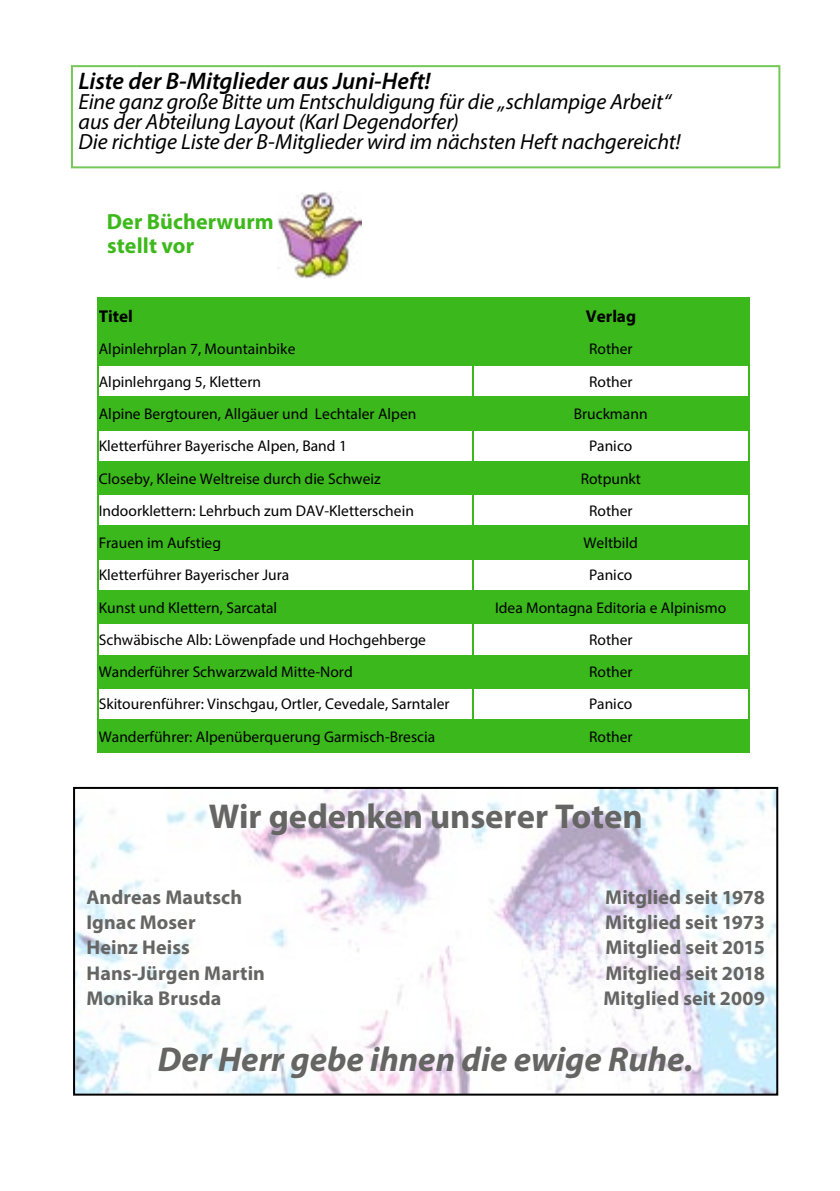
<style>
.page{position:relative;width:840px;height:1191px;background:#fff}
.page>*{position:absolute;margin:0;border:0;box-sizing:border-box;transform-origin:0 0}
.t1{font:italic 700 34.6px "Myriad Pro";color:#656564}
.t2{font:700 34.6px "Myriad Pro";letter-spacing:-.005em;color:#656564}
.t3{font:italic 600 24px "Myriad Pro";color:#000}
.t4{font:italic 22px/20px "Myriad Pro";letter-spacing:-.005em;color:#000}
.t5{font:700 22px/24px "Myriad Pro";color:#3db91c}
.t6{font:700 20px "Myriad Pro";letter-spacing:.005em;color:#656564}
.t7{font:700 17.2px "Myriad Pro";letter-spacing:.005em;color:#000}
.t8{font:15.4px "Myriad Pro";color:#000}
</style>
<div class="page">
<img style="left:76px;top:790px;width:698px;height:302px">
<div style="left:73px;top:787px;width:704px;height:308px;border:2px solid #000"></div>
<div style="left:71px;top:65px;width:709px;height:103px;border:2px solid #75c855"></div>
<img style="left:277px;top:192px;width:84px;height:87px">
<div style="left:99px;top:305px;width:373px;height:21px;background:#3bb81b"></div>
<div style="left:473px;top:299px;width:274px;height:33px;background:#3bb81b"></div>
<hr style="left:99px;top:297px;width:373px;height:1px;background:#3bb81b">
<div style="left:99px;top:298px;width:373px;height:7px;background:#3bb81b"></div>
<hr style="left:473px;top:297px;width:274px;height:1px;background:#3bb81b">
<div style="left:473px;top:298px;width:274px;height:7px;background:#3bb81b"></div>
<div style="left:99px;top:326px;width:373px;height:6px;background:#3bb81b"></div>
<div style="left:99px;top:339px;width:373px;height:19px;background:#3bb81b"></div>
<div style="left:473px;top:333px;width:274px;height:31px;background:#3bb81b"></div>
<hr style="left:99px;top:332px;width:373px;height:1px;background:#3bb81b">
<div style="left:99px;top:333px;width:373px;height:7px;background:#3bb81b"></div>
<hr style="left:473px;top:332px;width:274px;height:1px;background:#3bb81b">
<div style="left:99px;top:358px;width:373px;height:6px;background:#3bb81b"></div>
<hr style="left:99px;top:364px;width:373px;height:2px;background:#3bb81b">
<hr style="left:473px;top:364px;width:274px;height:2px;background:#3bb81b">
<div style="left:99px;top:404px;width:373px;height:19px;background:#3bb81b"></div>
<div style="left:473px;top:398px;width:274px;height:31px;background:#3bb81b"></div>
<hr style="left:99px;top:397px;width:373px;height:1px;background:#3bb81b">
<div style="left:99px;top:398px;width:373px;height:6px;background:#3bb81b"></div>
<hr style="left:473px;top:397px;width:274px;height:1px;background:#3bb81b">
<div style="left:99px;top:423px;width:373px;height:6px;background:#3bb81b"></div>
<hr style="left:99px;top:429px;width:373px;height:1px;background:#3bb81b">
<hr style="left:473px;top:429px;width:274px;height:1px;background:#3bb81b">
<div style="left:99px;top:469px;width:373px;height:18px;background:#3bb81b"></div>
<div style="left:473px;top:463px;width:274px;height:30px;background:#3bb81b"></div>
<hr style="left:99px;top:461px;width:373px;height:1px;background:#3bb81b">
<div style="left:99px;top:462px;width:373px;height:7px;background:#3bb81b"></div>
<hr style="left:473px;top:461px;width:274px;height:1px;background:#3bb81b">
<div style="left:473px;top:462px;width:274px;height:7px;background:#3bb81b"></div>
<div style="left:99px;top:487px;width:373px;height:6px;background:#3bb81b"></div>
<hr style="left:99px;top:493px;width:373px;height:2px;background:#3bb81b">
<hr style="left:473px;top:493px;width:274px;height:2px;background:#3bb81b">
<div style="left:99px;top:533px;width:373px;height:19px;background:#3bb81b"></div>
<div style="left:473px;top:527px;width:274px;height:31px;background:#3bb81b"></div>
<hr style="left:99px;top:526px;width:373px;height:1px;background:#3bb81b">
<div style="left:99px;top:527px;width:373px;height:6px;background:#3bb81b"></div>
<hr style="left:473px;top:526px;width:274px;height:1px;background:#3bb81b">
<div style="left:99px;top:552px;width:373px;height:6px;background:#3bb81b"></div>
<hr style="left:99px;top:558px;width:373px;height:1px;background:#3bb81b">
<hr style="left:473px;top:558px;width:274px;height:1px;background:#3bb81b">
<div style="left:99px;top:598px;width:373px;height:18px;background:#3bb81b"></div>
<div style="left:473px;top:592px;width:274px;height:30px;background:#3bb81b"></div>
<hr style="left:99px;top:590px;width:373px;height:2px;background:#3bb81b">
<div style="left:99px;top:592px;width:373px;height:6px;background:#3bb81b"></div>
<hr style="left:473px;top:590px;width:274px;height:2px;background:#3bb81b">
<div style="left:99px;top:616px;width:373px;height:6px;background:#3bb81b"></div>
<hr style="left:99px;top:623px;width:373px;height:1px;background:#3bb81b">
<hr style="left:473px;top:623px;width:274px;height:1px;background:#3bb81b">
<div style="left:99px;top:662px;width:373px;height:19px;background:#3bb81b"></div>
<div style="left:473px;top:656px;width:274px;height:31px;background:#3bb81b"></div>
<hr style="left:99px;top:655px;width:373px;height:1px;background:#3bb81b">
<div style="left:99px;top:656px;width:373px;height:6px;background:#3bb81b"></div>
<hr style="left:473px;top:655px;width:274px;height:1px;background:#3bb81b">
<div style="left:99px;top:681px;width:373px;height:6px;background:#3bb81b"></div>
<hr style="left:99px;top:687px;width:373px;height:1px;background:#3bb81b">
<hr style="left:473px;top:687px;width:274px;height:1px;background:#3bb81b">
<div style="left:99px;top:727px;width:373px;height:19px;background:#3bb81b"></div>
<div style="left:473px;top:721px;width:274px;height:31px;background:#3bb81b"></div>
<hr style="left:99px;top:719px;width:373px;height:2px;background:#3bb81b">
<div style="left:99px;top:721px;width:373px;height:6px;background:#3bb81b"></div>
<hr style="left:473px;top:719px;width:274px;height:2px;background:#3bb81b">
<div style="left:99px;top:745px;width:373px;height:6px;background:#3bb81b"></div>
<svg style="left:98px;top:297px;width:1px;height:456px"></svg>
<hr style="left:99px;top:752px;width:373px;height:1px;background:#3bb81b">
<svg style="left:472px;top:297px;width:1px;height:456px"></svg>
<hr style="left:473px;top:752px;width:274px;height:1px;background:#3bb81b">
<svg style="left:747px;top:297px;width:1px;height:456px"></svg>
<h2 class="t3" style="left:79px;top:66px;width:353px">Liste der B-Mitglieder aus Juni-Heft!</h2>
<h3 class="t4" style="left:79px;top:91px;width:603px">Eine ganz große Bitte um Entschuldigung für die „schlampige Arbeit“ aus der Abteilung Layout (Karl Degendorfer)<br>Die richtige Liste der B-Mitglieder wird im nächsten Heft nachgereicht!</h3>
<h3 class="t5" style="left:107px;top:209px;width:168px">Der Bücherwurm stellt vor</h3>
<p class="t7" style="left:99px;top:305px;width:36px">Titel</p>
<p class="t7" style="left:585px;top:305px;width:52px">Verlag</p>
<p class="t8" style="left:99px;top:340px;width:198px">Alpinlehrplan 7, Mountainbike</p>
<p class="t8" style="left:588px;top:340px;width:45px">Rother</p>
<p class="t8" style="left:99px;top:372px;width:164px">Alpinlehrgang 5, Klettern</p>
<p class="t8" style="left:588px;top:372px;width:45px">Rother</p>
<p class="t8" style="left:99px;top:404px;width:319px">Alpine Bergtouren, Allgäuer und Lechtaler Alpen</p>
<p class="t8" style="left:573px;top:404px;width:75px">Bruckmann</p>
<p class="t8" style="left:99px;top:436px;width:249px">Kletterführer Bayerische Alpen, Band 1</p>
<p class="t8" style="left:588px;top:436px;width:45px">Panico</p>
<p class="t8" style="left:99px;top:469px;width:283px">Closeby, Kleine Weltreise durch die Schweiz</p>
<p class="t8" style="left:580px;top:469px;width:62px">Rotpunkt</p>
<p class="t8" style="left:99px;top:501px;width:316px">Indoorklettern: Lehrbuch zum DAV-Kletterschein</p>
<p class="t8" style="left:588px;top:501px;width:45px">Rother</p>
<p class="t8" style="left:99px;top:533px;width:124px">Frauen im Aufstieg</p>
<p class="t8" style="left:583px;top:533px;width:56px">Weltbild</p>
<p class="t8" style="left:99px;top:565px;width:192px">Kletterführer Bayerischer Jura</p>
<p class="t8" style="left:588px;top:565px;width:45px">Panico</p>
<p class="t8" style="left:99px;top:598px;width:180px">Kunst und Klettern, Sarcatal</p>
<p class="t8" style="left:494px;top:598px;width:233px">Idea Montagna Editoria e Alpinismo</p>
<p class="t8" style="left:99px;top:630px;width:328px">Schwäbische Alb: Löwenpfade und Hochgehberge</p>
<p class="t8" style="left:588px;top:630px;width:45px">Rother</p>
<p class="t8" style="left:99px;top:662px;width:255px">Wanderführer Schwarzwald Mitte-Nord</p>
<p class="t8" style="left:588px;top:662px;width:45px">Rother</p>
<p class="t8" style="left:99px;top:694px;width:352px">Skitourenführer: Vinschgau, Ortler, Cevedale, Sarntaler</p>
<p class="t8" style="left:588px;top:694px;width:45px">Panico</p>
<p class="t8" style="left:99px;top:727px;width:338px">Wanderführer: Alpenüberquerung Garmisch-Brescia</p>
<p class="t8" style="left:588px;top:727px;width:45px">Rother</p>
<h1 class="t2" style="left:208px;top:794px;width:435px">Wir gedenken unserer Toten</h1>
<p class="t6" style="left:86px;top:884px;width:157px">Andreas Mautsch</p>
<p class="t6" style="left:605px;top:884px;width:161px">Mitglied seit 1978</p>
<p class="t6" style="left:86px;top:909px;width:111px">Ignac Moser</p>
<p class="t6" style="left:604px;top:909px;width:161px">Mitglied seit 1973</p>
<p class="t6" style="left:86px;top:934px;width:105px">Heinz Heiss</p>
<p class="t6" style="left:605px;top:934px;width:161px">Mitglied seit 2015</p>
<p class="t6" style="left:86px;top:960px;width:180px">Hans-Jürgen Martin</p>
<p class="t6" style="left:605px;top:960px;width:161px">Mitglied seit 2018</p>
<p class="t6" style="left:86px;top:985px;width:136px">Monika Brusda</p>
<p class="t6" style="left:603px;top:985px;width:163px">Mitglied seit 2009</p>
<h1 class="t1" style="left:158px;top:1036px;width:536px">Der Herr gebe ihnen die ewige Ruhe.</h1>
</div>
